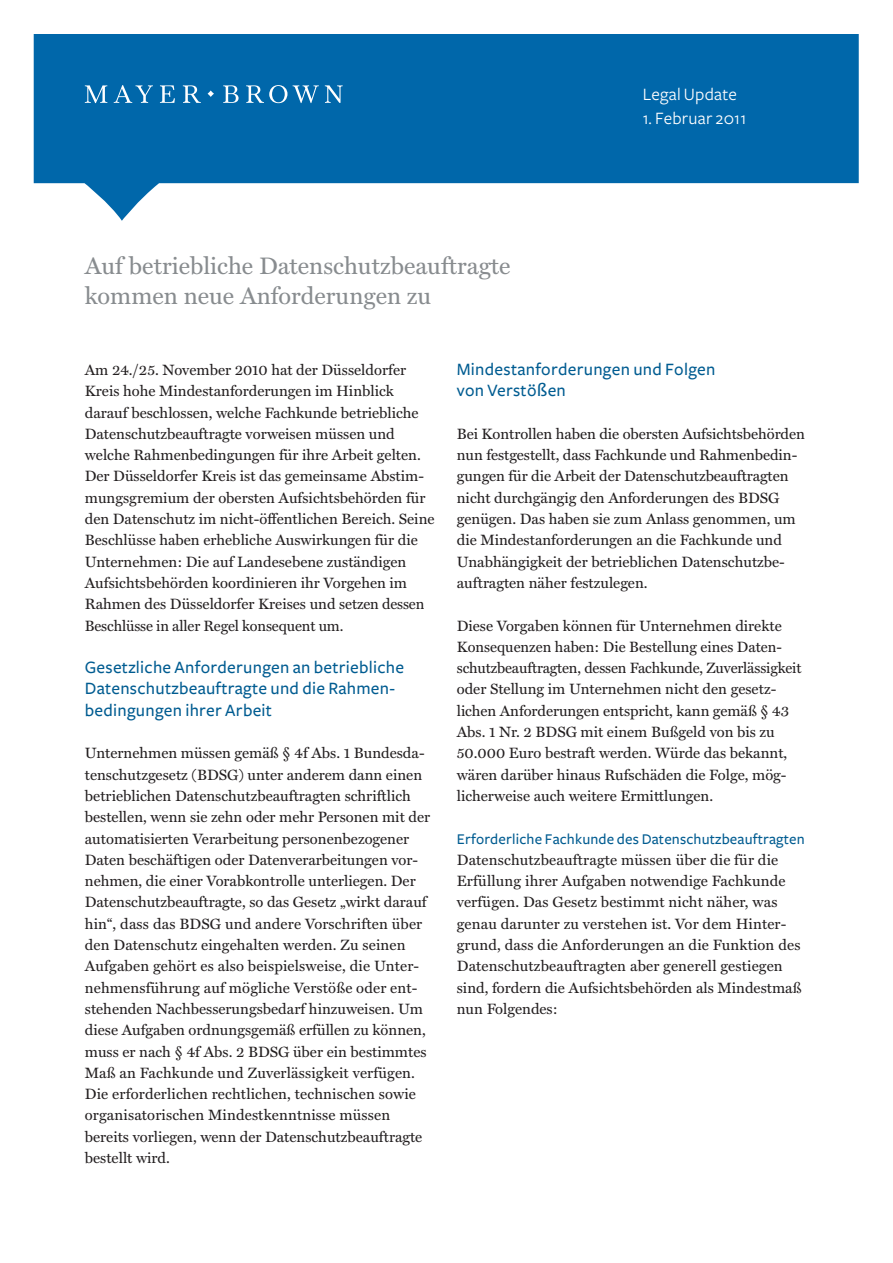
<style>
.page{position:relative;width:893px;height:1263px;background:#fff}
.page>*{position:absolute;margin:0;border:0;box-sizing:border-box;transform-origin:0 0}
.t1{font:24px/30px "Miller Text";color:#888c8f}
.t2{font:500 18px/21.3px "Freight Sans";letter-spacing:.015em;color:#005c91}
.t3{font:18px "Freight Sans";letter-spacing:.015em;color:#fff}
.t4{font:500 15.45px "Freight Sans";letter-spacing:.01em;color:#005c91}
.t5{font:15px/21.3px "Miller Text";color:#231f20}
.s1{font-family:"The Sans";font-weight:400}
</style>
<div class="page">
<svg style="left:34px;top:34px;width:825px;height:187px;fill:#0067aa"></svg>
<svg style="left:85px;top:85px;width:258px;height:18px;background:#3888bc"></svg>
<h1 class="t1" style="left:85px;top:252px;width:427px">Auf betriebliche Datenschutzbeauftragte kommen neue Anforderungen zu</h1>
<p class="t3" style="left:643px;top:87px;width:96px">Legal Update</p>
<p class="t3" style="left:643px;top:111px;width:105px">1. Februar 2011</p>
<p class="t5" style="left:85px;top:360px;width:351px">Am 24./25. November 2010 hat der Düsseldorfer Kreis hohe Mindestanforderungen im Hinblick darauf beschlossen, welche Fachkunde betriebliche Datenschutzbeauftragte vorweisen müssen und welche Rahmenbedingungen für ihre Arbeit gelten.<br>Der Düsseldorfer Kreis ist das gemeinsame Abstim&shy;mungsgremium der obersten Aufsichtsbehörden für den Datenschutz im nicht-öffentlichen Bereich. Seine Beschlüsse haben erhebliche Auswirkungen für die Unternehmen: Die auf Landesebene zuständigen Aufsichtsbehörden koordinieren ihr Vorgehen im Rahmen des Düsseldorfer Kreises und setzen dessen Beschlüsse in aller Regel konsequent um.</p>
<p class="t2" style="left:85px;top:659px;width:321px">Gesetzliche Anforderungen an betriebliche<br>Datenschutzbeauftragte und die Rahmen&shy;bedingungen ihrer Arbeit</p>
<p class="t5" style="left:85px;top:744px;width:347px">Unternehmen müssen gemäß § 4f Abs. 1 Bundesda&shy;tenschutzgesetz (BDSG) unter anderem dann einen betrieblichen Datenschutzbeauftragten schriftlich bestellen, wenn sie zehn oder mehr Personen mit der automatisierten Verarbeitung personenbezogener Daten beschäftigen oder Datenverarbeitungen vor&shy;nehmen, die einer Vorabkontrolle unterliegen. Der Datenschutzbeauftragte, so das Gesetz „wirkt darauf hin“, dass das BDSG und andere Vorschriften über den Datenschutz eingehalten werden. Zu seinen Aufgaben gehört es also beispielsweise, die Unter&shy;nehmensführung auf mögliche Verstöße oder ent&shy;stehenden Nachbesserungsbedarf hinzuweisen. Um diese Aufgaben ordnungsgemäß erfüllen zu können, muss er nach § 4f Abs. 2 BDSG über ein bestimmtes Maß an Fachkunde und Zuverlässigkeit verfügen.<br>Die erforderlichen rechtlichen, technischen sowie organisatorischen Mindestkenntnisse müssen bereits vorliegen, wenn der Datenschutzbeauftragte bestellt wird.</p>
<p class="t2" style="left:457px;top:360px;width:260px">Mindestanforderungen und Folgen von Verstö<span class="s1">ß</span>en</p>
<p class="t5" style="left:457px;top:424px;width:350px">Bei Kontrollen haben die obersten Aufsichtsbehörden nun festgestellt, dass Fachkunde und Rahmenbedin&shy;gungen für die Arbeit der Datenschutzbeauftragten nicht durchgängig den Anforderungen des BDSG genügen. Das haben sie zum Anlass genommen, um die Mindestanforderungen an die Fachkunde und Unabhängigkeit der betrieblichen Datenschutzbe&shy;auftragten näher festzulegen.</p>
<p class="t5" style="left:457px;top:616px;width:346px">Diese Vorgaben können für Unternehmen direkte Konsequenzen haben: Die Bestellung eines Daten&shy;schutzbeauftragten, dessen Fachkunde, Zuverlässigkeit oder Stellung im Unternehmen nicht den gesetz&shy;lichen Anforderungen entspricht, kann gemäß § 43<br>Abs. 1 Nr. 2 BDSG mit einem Bußgeld von bis zu 50.000 Euro bestraft werden. Würde das bekannt, wären darüber hinaus Rufschäden die Folge, mög&shy;licherweise auch weitere Ermittlungen.</p>
<p class="t4" style="left:457px;top:833px;width:349px">Erforderliche Fachkunde des Datenschutzbeauftragten</p>
<p class="t5" style="left:457px;top:850px;width:346px">Datenschutzbeauftragte müssen über die für die Erfüllung ihrer Aufgaben notwendige Fachkunde verfügen. Das Gesetz bestimmt nicht näher, was genau darunter zu verstehen ist. Vor dem Hinter&shy;grund, dass die Anforderungen an die Funktion des Datenschutzbeauftragten aber generell gestiegen sind, fordern die Aufsichtsbehörden als Mindestmaß nun Folgendes:</p>
</div>
